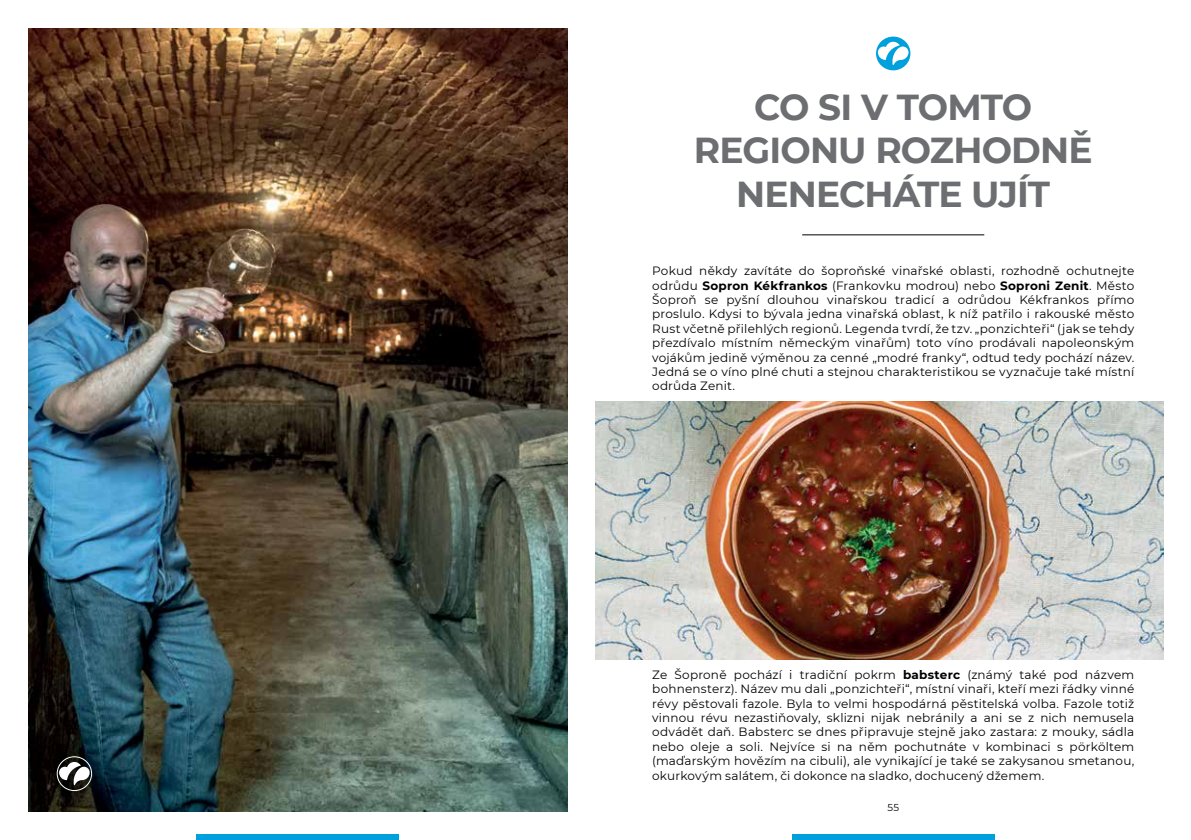
<style>
.page{position:relative;width:1191px;height:840px;background:#fff}
.page>*{position:absolute;margin:0;border:0;box-sizing:border-box;transform-origin:0 0}
.t1{font:700 36px/43.2px "Montserrat";letter-spacing:-.025em;color:#6d6e71;text-align:center}
.t2{font:12px/14.4px "Montserrat";letter-spacing:.015em;color:#000;text-align:justify}
.t3{font:10px "Montserrat";color:#000}
.s1{font-weight:700}
</style>
<div class="page">
<div style="left:792px;top:833px;width:202px;height:6px;background:#00a0dc"></div>
<div style="left:197px;top:833px;width:202px;height:6px;background:#00a0dc"></div>
<hr style="left:802px;top:234px;width:182px;height:1px;background:#000">
<div style="left:876px;top:37px;width:34px;height:33px;background:#00a0dc;border-radius:50%"></div>
<svg style="left:878px;top:42px;width:30px;height:23px"></svg>
<img style="left:28px;top:28px;width:539px;height:783px">
<div style="left:57px;top:755px;width:35px;height:35px;border:1px solid #fff;border-radius:50%"></div>
<svg style="left:59px;top:761px;width:31px;height:24px"></svg>
<img style="left:595px;top:401px;width:568px;height:258px">
<h1 class="t1" style="left:694px;top:84px;width:400px">CO SI V TOMTO<br>REGIONU ROZHODNĚ<br>NENECHÁTE UJÍT</h1>
<p class="t2" style="left:652px;top:263px;width:483px">Pokud někdy zavítáte do šoproňské vinařské oblasti, rozhodně ochutnejte odrůdu <span class="s1">Sopron Kékfrankos</span> (Frankovku modrou) nebo <span class="s1">Soproni Zenit</span>. Město Šoproň se pyšní dlouhou vinařskou tradicí a odrůdou Kékfrankos přímo proslulo. Kdysi to bývala jedna vinařská oblast, k níž patřilo i rakouské město Rust včetně přilehlých regionů. Legenda tvrdí, že tzv. „ponzichteři“ (jak se tehdy přezdívalo místním německým vinařům) toto víno prodávali napoleonským vojákům jedině výměnou za cenné „modré franky“, odtud tedy pochází název.<br>Jedná se o víno plné chuti a stejnou charakteristikou se vyznačuje také místní odrůda Zenit.</p>
<p class="t2" style="left:652px;top:666px;width:483px">Ze Šoproně pochází i tradiční pokrm <span class="s1">babsterc</span> (známý také pod názvem bohnensterz). Název mu dali „ponzichteři“, místní vinaři, kteří mezi řádky vinné révy pěstovali fazole. Byla to velmi hospodárná pěstitelská volba. Fazole totiž vinnou révu nezastiňovaly, sklizni nijak nebránily a ani se z nich nemusela odvádět daň. Babsterc se dnes připravuje stejně jako zastara: z mouky, sádla nebo oleje a soli. Nejvíce si na něm pochutnáte v kombinaci s pörköltem (maďarským hovězím na cibuli), ale vynikající je také se zakysanou smetanou, okurkovým salátem, či dokonce na sladko, dochucený džemem.</p>
<p class="t3" style="left:887px;top:800px;width:13px">55</p>
</div>
